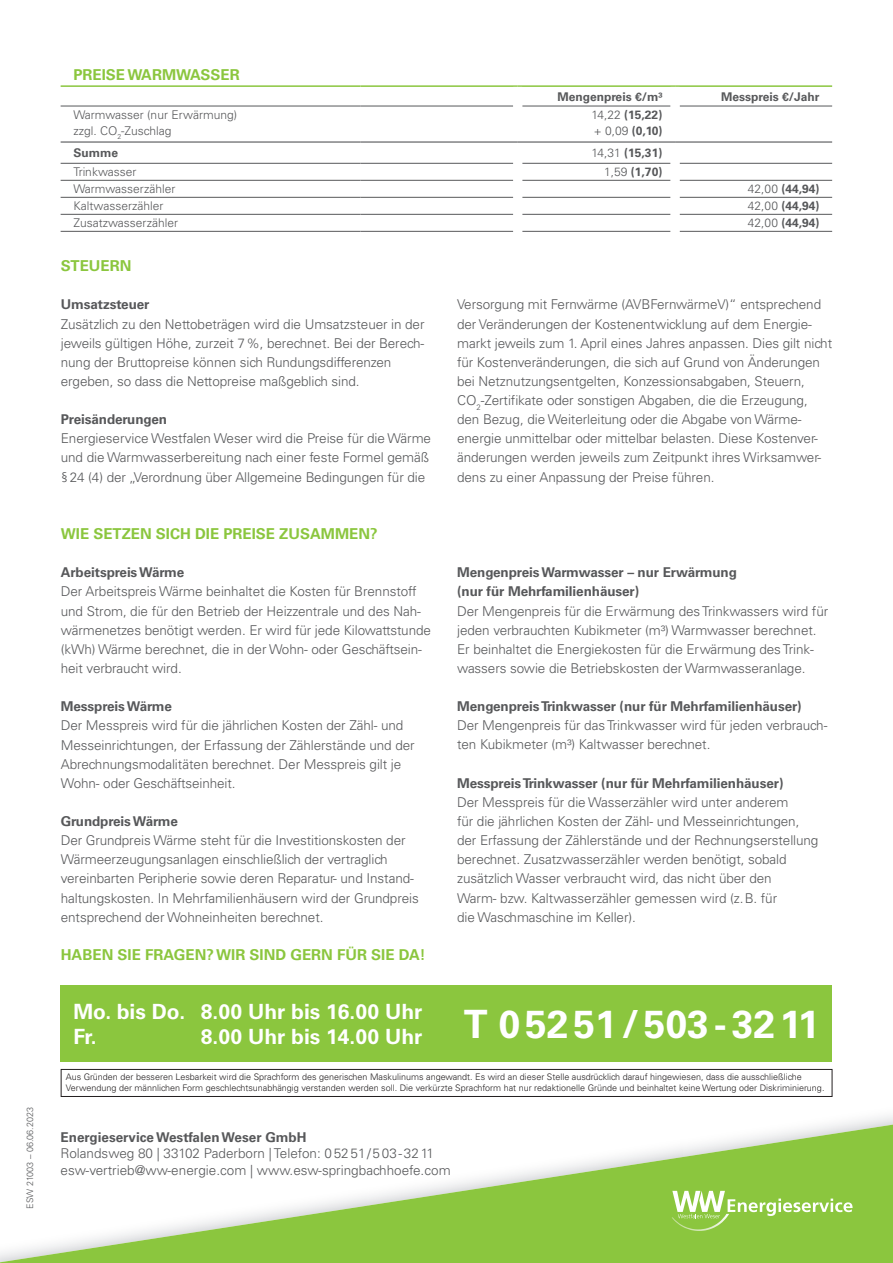
<style>
.page{position:relative;width:893px;height:1263px;background:#fff}
.page>*{position:absolute;margin:0;border:0;box-sizing:border-box;transform-origin:0 0}
.t1{font:700 21px/25.5px "Univers LT Std";color:#fff}
.t2{font:700 15px "Univers LT Std";color:#8bc63e}
.t3{font:300 13.5px/19.2px "Univers LT Std";letter-spacing:-.005em;color:#57585a}
.t4{font:700 13.5px/19.2px "Univers LT Std";letter-spacing:-.005em;color:#57585a}
.t5{font:700 12px "Univers LT Std";color:#57585a}
.t6{font:300 12px "Univers LT Std";color:#57585a}
.t7{font:300 9px/10.8px "Univers LT Std";color:#231f20}
.t8{font:300 9px "Univers LT Std";color:#57585a}
.s1{font-weight:300}
</style>
<div class="page">
<svg style="left:0;top:1124px;width:893px;height:139px"></svg>
<div style="left:61px;top:985px;width:771px;height:77px;background:#8bc63e"></div>
<img style="left:672px;top:1218px;width:57px;height:13px">
<svg style="left:672px;top:1191px;width:181px;height:27px"></svg>
<hr style="left:61px;top:231px;width:299px;height:1px;background:#57585a">
<hr style="left:360px;top:231px;width:153px;height:1px;background:#57585a">
<hr style="left:680px;top:231px;width:152px;height:1px;background:#57585a">
<hr style="left:61px;top:85px;width:299px;height:2px;background:#8bc63e">
<hr style="left:360px;top:85px;width:158px;height:2px;background:#8bc63e">
<hr style="left:518px;top:85px;width:157px;height:2px;background:#8bc63e">
<hr style="left:675px;top:85px;width:157px;height:2px;background:#8bc63e">
<hr style="left:522px;top:231px;width:149px;height:1px;background:#57585a">
<hr style="left:61px;top:106px;width:299px;height:1px;background:#57585a">
<hr style="left:360px;top:106px;width:153px;height:1px;background:#57585a">
<hr style="left:522px;top:106px;width:149px;height:1px;background:#57585a">
<hr style="left:680px;top:106px;width:152px;height:1px;background:#57585a">
<hr style="left:61px;top:163px;width:299px;height:1px;background:#57585a">
<hr style="left:360px;top:163px;width:153px;height:1px;background:#57585a">
<hr style="left:522px;top:163px;width:149px;height:1px;background:#57585a">
<hr style="left:680px;top:163px;width:152px;height:1px;background:#57585a">
<hr style="left:61px;top:180px;width:299px;height:1px;background:#57585a">
<hr style="left:360px;top:180px;width:153px;height:1px;background:#57585a">
<hr style="left:522px;top:180px;width:149px;height:1px;background:#57585a">
<hr style="left:680px;top:180px;width:152px;height:1px;background:#57585a">
<hr style="left:61px;top:197px;width:299px;height:1px;background:#57585a">
<hr style="left:360px;top:197px;width:153px;height:1px;background:#57585a">
<hr style="left:522px;top:197px;width:149px;height:1px;background:#57585a">
<hr style="left:680px;top:197px;width:152px;height:1px;background:#57585a">
<hr style="left:61px;top:214px;width:299px;height:1px;background:#57585a">
<hr style="left:360px;top:214px;width:153px;height:1px;background:#57585a">
<hr style="left:522px;top:214px;width:149px;height:1px;background:#57585a">
<hr style="left:680px;top:214px;width:152px;height:1px;background:#57585a">
<hr style="left:61px;top:141px;width:299px;height:2px;background:#57585a">
<hr style="left:360px;top:141px;width:158px;height:2px;background:#57585a">
<hr style="left:518px;top:141px;width:157px;height:2px;background:#57585a">
<hr style="left:675px;top:141px;width:157px;height:2px;background:#57585a">
<div style="left:61px;top:1069px;width:771px;height:28px;border:1px solid #231f20"></div>
<p class="t8" style="left:24px;top:1209px;width:103px;rotate:-90deg">ESW 21003 – 06.06.2023</p>
<p class="t2" style="left:73px;top:66px;width:168px">PREISE WARMWASSER</p>
<p class="t5" style="left:558px;top:89px;width:106px">Mengenpreis €/m³</p>
<p class="t5" style="left:721px;top:89px;width:100px">Messpreis €/Jahr</p>
<p class="t6" style="left:73px;top:107px;width:165px">Warmwasser (nur Erwärmung)</p>
<p class="t5" style="left:591px;top:108px;width:72px"><span class="s1">14,22</span> (15,22)</p>
<p class="t6" style="left:73px;top:123px;width:99px">zzgl. CO<sub>2</sub>-Zuschlag</p>
<p class="t5" style="left:594px;top:124px;width:70px"><span class="s1">+ 0,09</span> (0,10)</p>
<p class="t5" style="left:73px;top:146px;width:46px">Summe</p>
<p class="t5" style="left:591px;top:146px;width:72px"><span class="s1">14,31</span> (15,31)</p>
<p class="t6" style="left:73px;top:165px;width:65px">Trinkwasser</p>
<p class="t5" style="left:604px;top:165px;width:60px"><span class="s1">1,59</span> (1,70)</p>
<p class="t6" style="left:73px;top:182px;width:104px">Warmwasserzähler</p>
<p class="t5" style="left:748px;top:182px;width:73px"><span class="s1">42,00</span> (44,94)</p>
<p class="t6" style="left:73px;top:199px;width:92px">Kaltwasserzähler</p>
<p class="t5" style="left:748px;top:199px;width:73px"><span class="s1">42,00</span> (44,94)</p>
<p class="t6" style="left:73px;top:216px;width:106px">Zusatzwasserzähler</p>
<p class="t5" style="left:748px;top:216px;width:73px"><span class="s1">42,00</span> (44,94)</p>
<p class="t2" style="left:61px;top:257px;width:72px">STEUERN</p>
<p class="t4" style="left:61px;top:295px;width:90px">Umsatzsteuer</p>
<p class="t3" style="left:61px;top:314px;width:365px">Zusätzlich zu den Nettobeträgen wird die Umsatzsteuer in der jeweils gültigen Höhe, zurzeit 7 %, berechnet. Bei der Berech&shy;nung der Bruttopreise können sich Rundungsdifferenzen ergeben, so dass die Nettopreise maßgeblich sind.</p>
<p class="t4" style="left:61px;top:410px;width:108px">Preisänderungen</p>
<p class="t3" style="left:61px;top:429px;width:372px">Energieservice Westfalen Weser wird die Preise für die Wärme und die Warmwasserbereitung nach einer feste Formel gemäß § 24 (4) der „Verordnung über Allgemeine Bedingungen für die</p>
<p class="t2" style="left:61px;top:525px;width:318px">WIE SETZEN SICH DIE PREISE ZUSAMMEN?</p>
<p class="t4" style="left:61px;top:563px;width:125px">Arbeitspreis Wärme</p>
<p class="t3" style="left:61px;top:582px;width:372px">Der Arbeitspreis Wärme beinhaltet die Kosten für Brennstoff und Strom, die für den Betrieb der Heizzentrale und des Nah&shy;wärmenetzes benötigt werden. Er wird für jede Kilowattstunde (kWh) Wärme berechnet, die in der Wohn- oder Geschäftsein&shy;heit verbraucht wird.</p>
<p class="t4" style="left:61px;top:697px;width:113px">Messpreis Wärme</p>
<p class="t3" style="left:61px;top:716px;width:355px">Der Messpreis wird für die jährlichen Kosten der Zähl- und Messeinrichtungen, der Erfassung der Zählerstände und der Abrechnungsmodalitäten berechnet. Der Messpreis gilt je Wohn- oder Geschäftseinheit.</p>
<p class="t4" style="left:61px;top:812px;width:119px">Grundpreis Wärme</p>
<p class="t3" style="left:61px;top:831px;width:359px">Der Grundpreis Wärme steht für die Investitionskosten der Wärmeerzeugungsanlagen einschließlich der vertraglich vereinbarten Peripherie sowie deren Reparatur- und Instand&shy;haltungskosten. In Mehrfamilienhäusern wird der Grundpreis entsprechend der Wohneinheiten berechnet.</p>
<p class="t2" style="left:61px;top:946px;width:366px">HABEN SIE FRAGEN? WIR SIND GERN FÜR SIE DA!</p>
<p class="t3" style="left:457px;top:295px;width:377px">Versorgung mit Fernwärme (AVBFernwärmeV)“ entsprechend der Veränderungen der Kostenentwicklung auf dem Energie&shy;markt jeweils zum 1. April eines Jahres anpassen. Dies gilt nicht für Kostenveränderungen, die sich auf Grund von Änderungen bei Netznutzungsentgelten, Konzessionsabgaben, Steuern, CO<sub>2</sub>-Zertifikate oder sonstigen Abgaben, die die Erzeugung, den Bezug, die Weiterleitung oder die Abgabe von Wärme&shy;energie unmittelbar oder mittelbar belasten. Diese Kostenver&shy;änderungen werden jeweils zum Zeitpunkt ihres Wirksamwer&shy;dens zu einer Anpassung der Preise führen.</p>
<p class="t4" style="left:457px;top:563px;width:281px">Mengenpreis Warmwasser – nur Erwärmung (nur für Mehrfamilienhäuser)</p>
<p class="t3" style="left:457px;top:601px;width:373px">Der Mengenpreis für die Erwärmung des Trinkwassers wird für jeden verbrauchten Kubikmeter (m³) Warmwasser berechnet.<br>Er beinhaltet die Energiekosten für die Erwärmung des Trink&shy;wassers sowie die Betriebskosten der Warmwasseranlage.</p>
<p class="t4" style="left:457px;top:697px;width:346px">Mengenpreis Trinkwasser (nur für Mehrfamilienhäuser)</p>
<p class="t3" style="left:457px;top:716px;width:372px">Der Mengenpreis für das Trinkwasser wird für jeden verbrauch&shy;ten Kubikmeter (m³) Kaltwasser berechnet.</p>
<p class="t4" style="left:457px;top:773px;width:328px">Messpreis Trinkwasser (nur für Mehrfamilienhäuser)</p>
<p class="t3" style="left:457px;top:792px;width:363px">Der Messpreis für die Wasserzähler wird unter anderem<br>für die jährlichen Kosten der Zähl- und Messeinrichtungen, der Erfassung der Zählerstände und der Rechnungserstellung berechnet. Zusatzwasserzähler werden benötigt, sobald zusätzlich Wasser verbraucht wird, das nicht über den<br>Warm- bzw. Kaltwasserzähler gemessen wird (z. B. für<br>die Waschmaschine im Keller).</p>
<h1 class="t1" style="left:73px;top:999px;width:351px">Mo. bis Do. 8.00 Uhr bis 16.00 Uhr<br>Fr.</h1>
<h1 class="t1" style="left:201px;top:1024px;width:620px">8.00 Uhr bis 14.00 Uhr <sup>T</sup> <sup>0</sup> <sup>52</sup> <sup>51</sup> <sup>/</sup> <sup>503</sup> <sup>-</sup> <sup>32</sup> <sup>11</sup></h1>
<p class="t7" style="left:66px;top:1071px;width:760px">Aus Gründen der besseren Lesbarkeit wird die Sprachform des generischen Maskulinums angewandt. Es wird an dieser Stelle ausdrücklich darauf hingewiesen, dass die ausschließliche<br>Verwendung der männlichen Form geschlechtsunabhängig verstanden werden soll. Die verkürzte Sprachform hat nur redaktionelle Gründe und beinhaltet keine Wertung oder Diskriminierung.</p>
<p class="t4" style="left:61px;top:1127px;width:247px">Energieservice Westfalen Weser GmbH</p>
<p class="t3" style="left:61px;top:1145px;width:392px;line-height:16.5px">Rolandsweg 80 | 33102 Paderborn | Telefon: 0 52 51 / 5 03 - 32 11 esw-vertrieb@ww-energie.com | www.esw-springbachhoefe.com</p>
</div>
